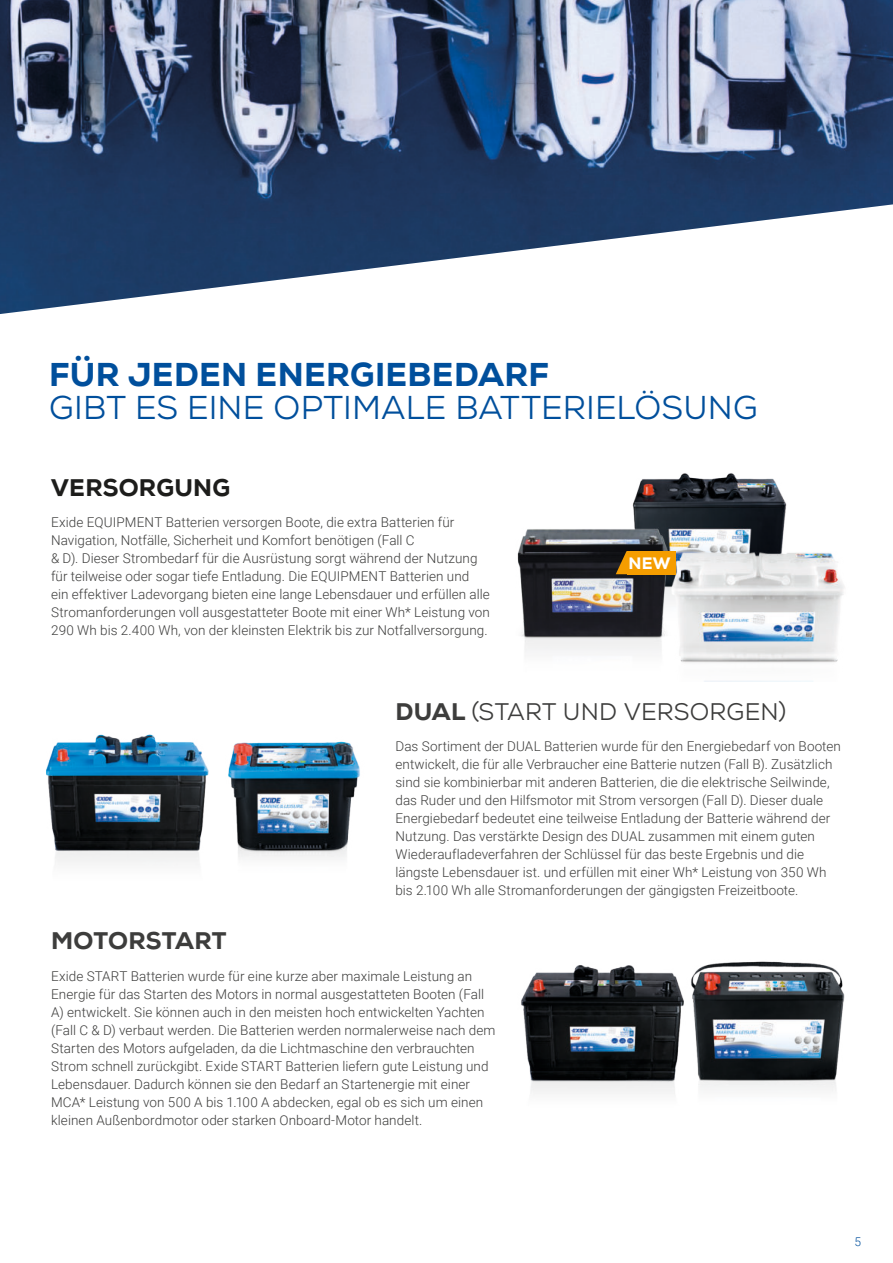
<style>
.page{position:relative;width:893px;height:1263px;background:#fff}
.page>*{position:absolute;margin:0;border:0;box-sizing:border-box;transform-origin:0 0}
.t1{font:33px "Nexa";letter-spacing:.005em;color:#004f9c}
.t2{font:800 33px "Nexa";letter-spacing:.01em;color:#004f9c}
.t3{font:24px "Nexa";letter-spacing:.005em;color:#3d3d3c}
.t4{font:800 24px "Nexa";letter-spacing:.005em;color:#3d3d3c}
.t5{font:800 24px "Nexa";letter-spacing:.01em;color:#1d1d1b}
.t6{font:800 16.5px "Nexa";color:#fff}
.t7{font:300 13.5px/18px "Roboto";letter-spacing:.005em;color:#3d3d3c}
.t8{font:300 12px "Roboto";color:#004f9c}
.s1{font-weight:800}
</style>
<div class="page">
<img style="left:0;top:0;width:893px;height:314px">
<img style="left:228px;top:741px;width:132px;height:118px">
<img style="left:46px;top:734px;width:163px;height:129px">
<img style="left:691px;top:961px;width:154px;height:130px">
<img style="left:521px;top:965px;width:163px;height:129px">
<img style="left:632px;top:473px;width:155px;height:72px">
<img style="left:677px;top:545px;width:168px;height:118px">
<img style="left:517px;top:522px;width:160px;height:130px">
<svg style="left:616px;top:551px;width:12px;height:23px"></svg>
<div style="left:628px;top:551px;width:48px;height:23px;background:#f59d00"></div>
<h1 class="t2" style="left:49px;top:355px;width:502px">FÜR JEDEN ENERGIEBEDARF</h1>
<h1 class="t1" style="left:49px;top:390px;width:710px">GIBT ES EINE OPTIMALE BATTERIELÖSUNG</h1>
<h2 class="t5" style="left:51px;top:473px;width:181px">VERSORGUNG</h2>
<p class="t7" style="left:51px;top:514px;width:440px">Exide EQUIPMENT Batterien versorgen Boote, die extra Batterien für Navigation, Notfälle, Sicherheit und Komfort benötigen (Fall C<br>&amp; D). Dieser Strombedarf für die Ausrüstung sorgt während der Nutzung für teilweise oder sogar tiefe Entladung. Die EQUIPMENT Batterien und ein effektiver Ladevorgang bieten eine lange Lebensdauer und erfüllen alle Stromanforderungen voll ausgestatteter Boote mit einer Wh* Leistung von 290 Wh bis 2.400 Wh, von der kleinsten Elektrik bis zur Notfallversorgung.</p>
<p class="t6" style="left:628px;top:553px;width:44px">NEW</p>
<h2 class="t3" style="left:396px;top:699px;width:392px"><span class="s1">DUAL</span> (START UND VERSORGEN)</h2>
<h2 class="t4" style="left:51px;top:927px;width:177px">MOTORSTART</h2>
<p class="t7" style="left:395px;top:738px;width:447px">Das Sortiment der DUAL Batterien wurde für den Energiebedarf von Booten entwickelt, die für alle Verbraucher eine Batterie nutzen (Fall B). Zusätzlich sind sie kombinierbar mit anderen Batterien, die die elektrische Seilwinde, das Ruder und den Hilfsmotor mit Strom versorgen (Fall D). Dieser duale Energiebedarf bedeutet eine teilweise Entladung der Batterie während der Nutzung. Das verstärkte Design des DUAL zusammen mit einem guten Wiederaufladeverfahren der Schlüssel für das beste Ergebnis und die längste Lebensdauer ist. und erfüllen mit einer Wh* Leistung von 350 Wh bis 2.100 Wh alle Stromanforderungen der gängigsten Freizeitboote.</p>
<p class="t7" style="left:51px;top:968px;width:446px">Exide START Batterien wurde für eine kurze aber maximale Leistung an Energie für das Starten des Motors in normal ausgestatteten Booten (Fall A) entwickelt. Sie können auch in den meisten hoch entwickelten Yachten (Fall C &amp; D) verbaut werden. Die Batterien werden normalerweise nach dem Starten des Motors aufgeladen, da die Lichtmaschine den verbrauchten Strom schnell zurückgibt. Exide START Batterien liefern gute Leistung und Lebensdauer. Dadurch können sie den Bedarf an Startenergie mit einer MCA* Leistung von 500 A bis 1.100 A abdecken, egal ob es sich um einen kleinen Außenbordmotor oder starken Onboard-Motor handelt.</p>
<p class="t8" style="left:854px;top:1237px;width:8px">5</p>
</div>
